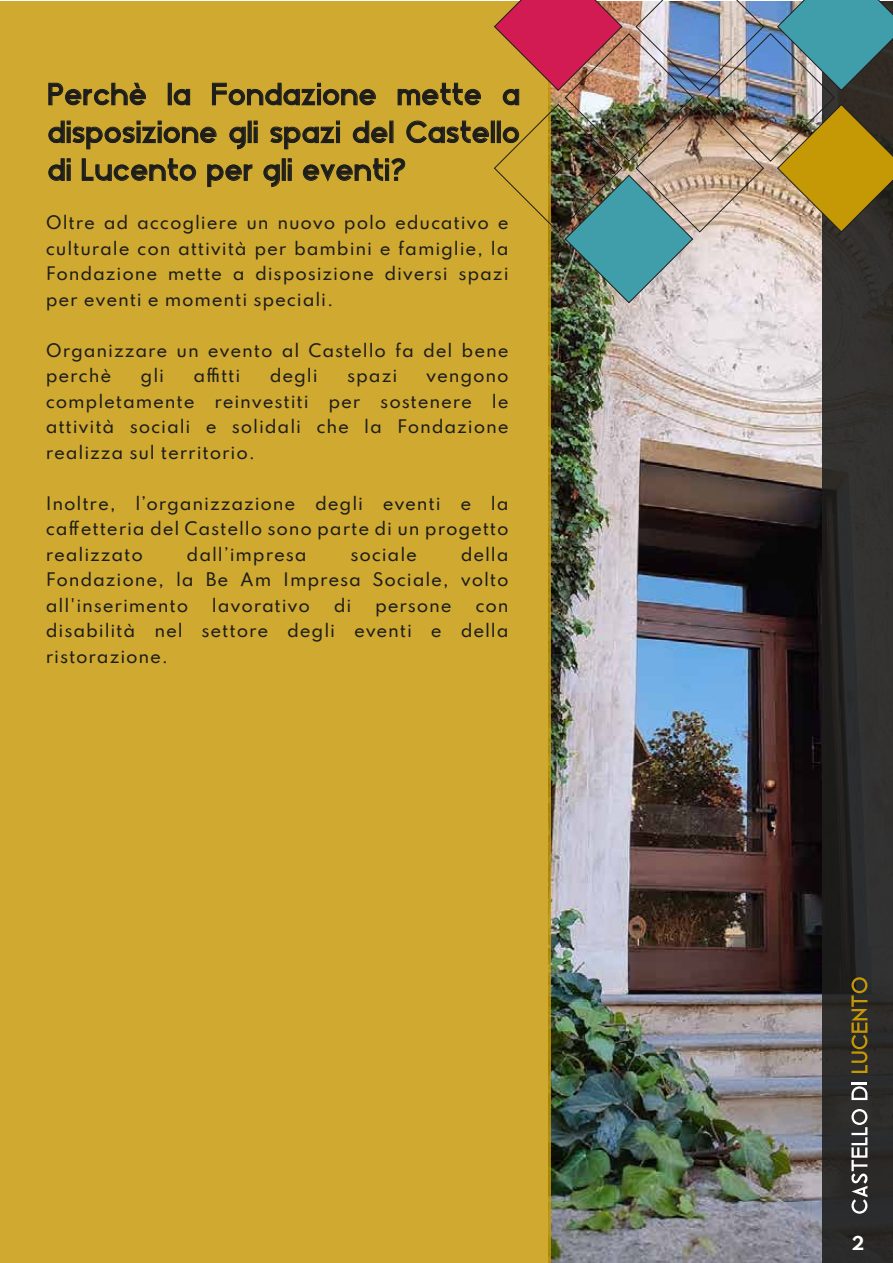
<style>
.page{position:relative;width:893px;height:1263px;background:#fff}
.page>*{position:absolute;margin:0;border:0;box-sizing:border-box;transform-origin:0 0}
.t1{font:31.5px/37.8px "Blissful Thinking";letter-spacing:.045em;color:#1d1d1b;text-align:justify}
.t2{font:700 16.95px "Spartan";color:#fff}
.t3{font:500 16.5px/25.5px "Spartan";letter-spacing:.05em;color:#1d1d1b;text-align:justify}
</style>
<div class="page">
<img style="left:550px;top:304px;width:272px;height:959px">
<svg style="left:822px;top:304px;width:71px;height:959px;background:#2c2b2a"></svg>
<svg style="left:851px;top:1109px;width:16px;height:105px"></svg>
<svg style="left:851px;top:1082px;width:16px;height:18px"></svg>
<svg style="left:851px;top:977px;width:16px;height:96px;background:#5f4f1c"></svg>
<div style="left:0;top:1px;width:550px;height:1262px;background:#cfa930"></div>
<img style="left:48px;top:0;width:845px;height:304px">
<h1 class="t1" style="left:49px;top:75px;width:473px">Perchè la Fondazione mette a disposizione gli spazi del Castello di Lucento per gli eventi?</h1>
<p class="t3" style="left:46px;top:209px;width:464px">Oltre ad accogliere un nuovo polo educativo e culturale con attività per bambini e famiglie, la Fondazione mette a disposizione diversi spazi per eventi e momenti speciali.</p>
<p class="t3" style="left:46px;top:337px;width:464px">Organizzare un evento al Castello fa del bene perchè</p>
<p class="t3" style="left:141px;top:362px;width:25px">gli</p>
<p class="t3" style="left:193px;top:362px;width:48px">affitti</p>
<p class="t3" style="left:270px;top:362px;width:49px">degli</p>
<p class="t3" style="left:347px;top:362px;width:52px">spazi</p>
<p class="t3" style="left:46px;top:362px;width:464px;text-indent:380px">vengono completamente reinvestiti per sostenere le attività sociali e solidali che la Fondazione realizza sul territorio.</p>
<p class="t3" style="left:46px;top:490px;width:464px">Inoltre, l’organizzazione degli eventi e la caffetteria del Castello sono parte di un progetto realizzato</p>
<p class="t3" style="left:46px;top:541px;width:464px;text-indent:415px">della Fondazione, la Be Am Impresa Sociale, volto all'inserimento</p>
<p class="t3" style="left:187px;top:541px;width:122px">dall’impresa</p>
<p class="t3" style="left:350px;top:541px;width:68px">sociale</p>
<p class="t3" style="left:212px;top:592px;width:100px">lavorativo</p>
<p class="t3" style="left:334px;top:592px;width:19px">di</p>
<p class="t3" style="left:375px;top:592px;width:78px">persone</p>
<p class="t3" style="left:46px;top:592px;width:464px;text-indent:430px">con disabilità nel settore degli eventi e della ristorazione.</p>
<p class="t2" style="left:852px;top:1229px;width:14px">2</p>
</div>
